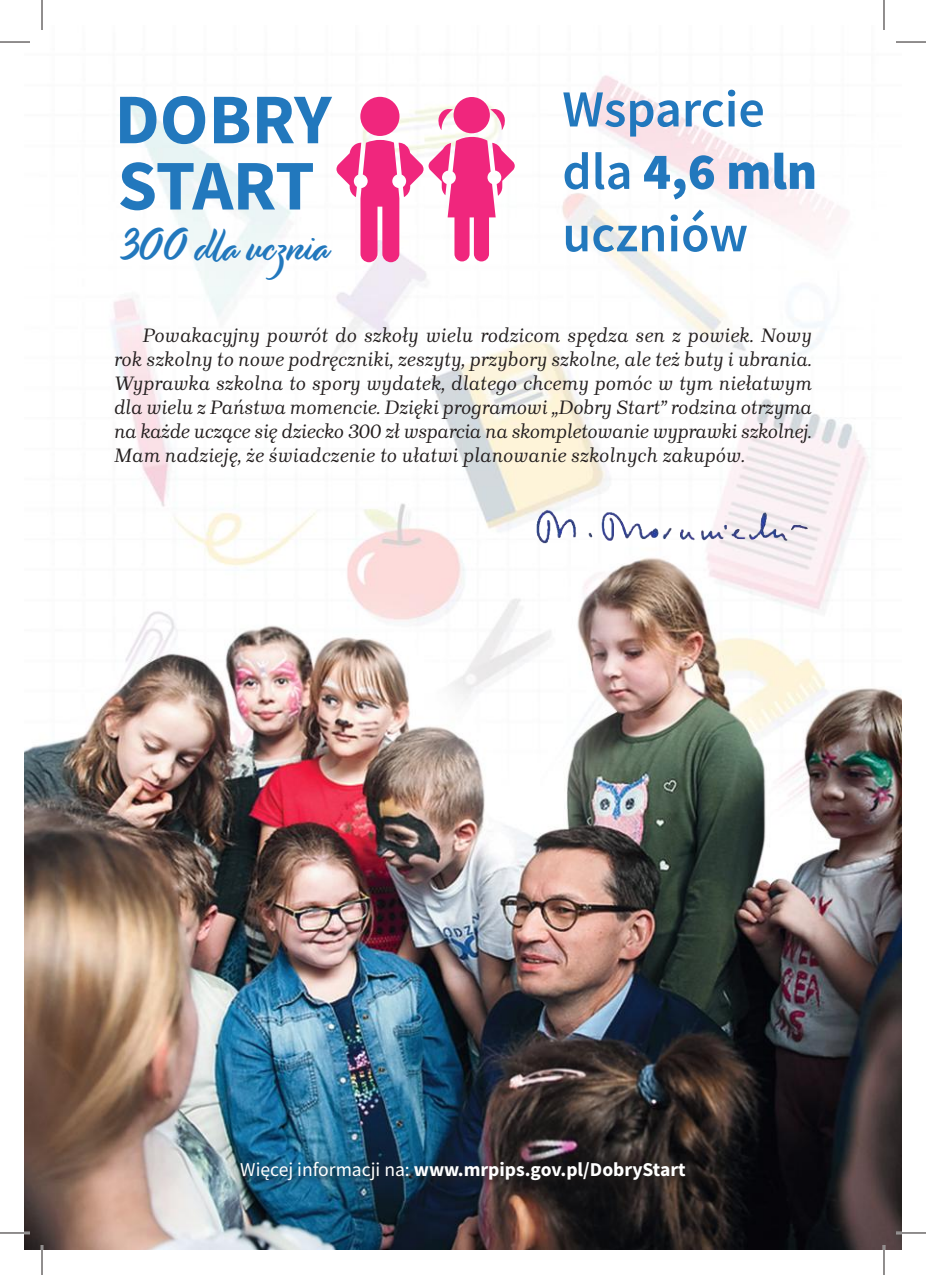
<style>
.page{position:relative;width:926px;height:1275px;background:#fff}
.page>*{position:absolute;margin:0;border:0;box-sizing:border-box;transform-origin:0 0}
.t1{font:600 52px/62.4px "Source Sans Pro";color:#2278bd}
.t2{font:44.2px "Modish";color:#2278bd}
.t3{font:italic 20px/24px "Brygada 1918";color:#241f1f;text-align:justify}
.t4{font:700 19.6px "Source Sans Pro";color:#fff}
.s1{font-weight:900}
.s2{font-weight:400}
</style>
<div class="page">
<img style="left:25px;top:75px;width:876px;height:1175px">
<img style="left:511px;top:490px;width:308px;height:71px">
<div style="left:233px;top:1154px;width:466px;height:39px;background:#241f1f;opacity:.95"></div>
<svg style="left:120px;top:96px;width:303px;height:166px"></svg>
<div style="left:454px;top:97px;width:36px;height:36px;background:#f0267d;border-radius:50%"></div>
<svg style="left:429px;top:137px;width:86px;height:124px"></svg>
<svg style="left:436px;top:107px;width:17px;height:23px"></svg>
<svg style="left:490px;top:107px;width:18px;height:23px"></svg>
<hr style="left:0;top:1231px;width:30px;height:3px;background:#fff">
<hr style="left:896px;top:1231px;width:30px;height:3px;background:#fff">
<hr style="left:41px;top:1245px;width:2px;height:30px;background:#fff">
<hr style="left:883px;top:1245px;width:2px;height:30px;background:#fff">
<hr style="left:0;top:42px;width:30px;height:1px;background:#241f1f">
<hr style="left:896px;top:42px;width:30px;height:1px;background:#241f1f">
<hr style="left:0;top:1232px;width:30px;height:1px;background:#241f1f">
<hr style="left:896px;top:1232px;width:30px;height:1px;background:#241f1f">
<hr style="left:42px;top:0;width:1px;height:30px;background:#241f1f">
<hr style="left:42px;top:1245px;width:1px;height:30px;background:#241f1f">
<hr style="left:884px;top:0;width:1px;height:30px;background:#241f1f">
<hr style="left:884px;top:1245px;width:1px;height:30px;background:#241f1f">
<h2 class="t2" style="left:120px;top:218px;width:212px">300 dla ucznia</h2>
<h1 class="t1" style="left:562px;top:77px;width:256px">Wsparcie dla <span class="s1">4,6 mln </span>uczniów</h1>
<p class="t3" style="left:114px;top:325px;width:699px;text-indent:28px">Powakacyjny powrót do szkoły wielu rodzicom spędza sen z powiek. Nowy rok szkolny to nowe podręczniki, zeszyty, przybory szkolne, ale też buty i ubrania.<br>Wyprawka szkolna to spory wydatek, dlatego chcemy pomóc w tym niełatwym dla wielu z Państwa momencie. Dzięki programowi „Dobry Start” rodzina otrzyma na każde uczące się dziecko 300 zł wsparcia na skompletowanie wyprawki szkolnej.<br>Mam nadzieję, że świadczenie to ułatwi planowanie szkolnych zakupów.</p>
<p class="t4" style="left:240px;top:1155px;width:447px"><span class="s2">Więcej informacji na:</span> www.mrpips.gov.pl/DobryStart</p>
</div>
